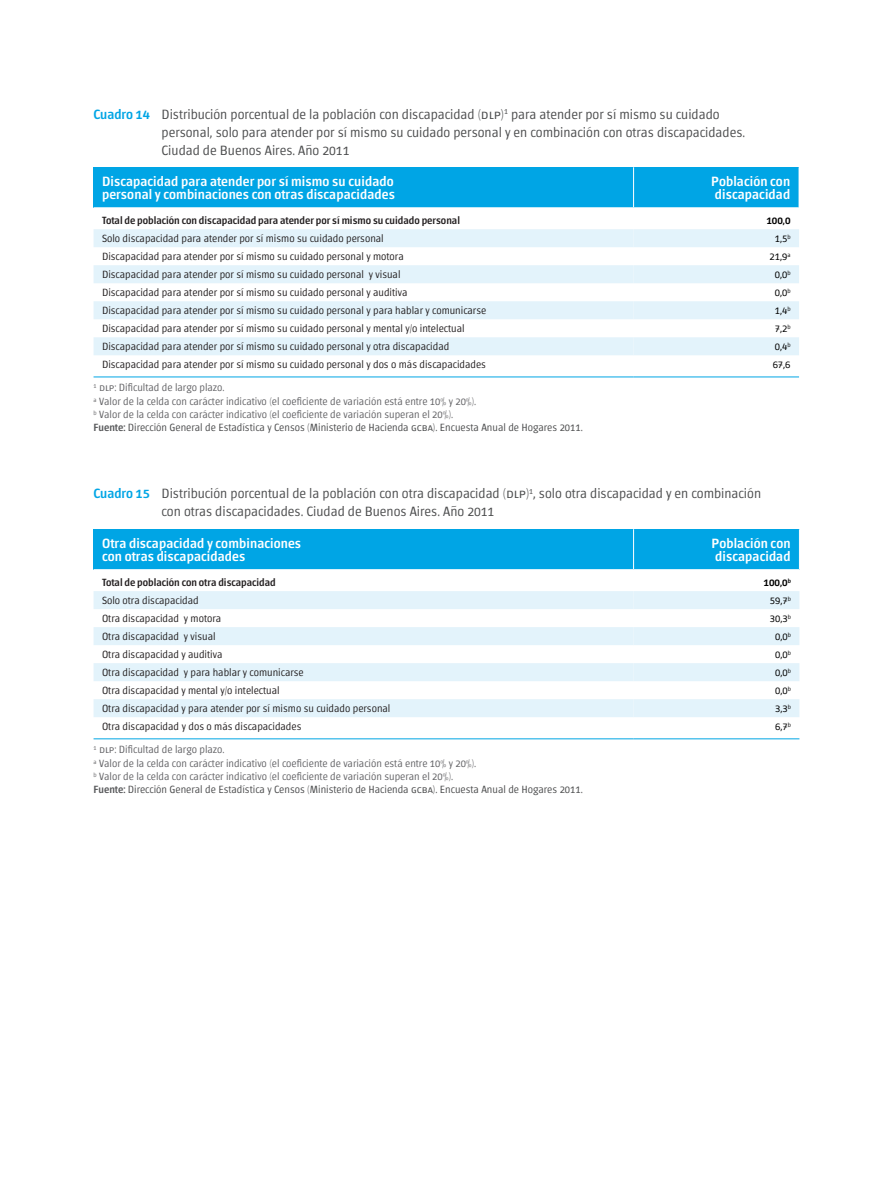
<style>
.page{position:relative;width:893px;height:1191px;background:#fff}
.page>*{position:absolute;margin:0;border:0;box-sizing:border-box;transform-origin:0 0}
.Titulo_cuadros{font:300 13.5px/18px "Chaco";color:#4b4c4d}
.Cabezal{font:500 13.5px "Chaco";letter-spacing:.01em;color:#fff}
.variables{font:300 10.5px "Chaco";color:#231f20}
.Fuente{font:300 10.5px "Chaco";color:#636366}
.Fuente-2{font:300 10.5px "Chaco";color:#4b4c4d}
.variables-2{font:500 10.5px "Chaco";color:#231f20}
.Tabulados{font:300 10.5px "Chaco";color:#000}
.Tabulados-2{font:500 10.5px "Chaco";color:#000}
.s1{font-weight:500;color:#00a5e5}
.s2{font-weight:500;color:#57585a}
</style>
<div class="page">
<div style="left:94px;top:167px;width:540px;height:41px;background:#00a5e5"></div>
<div style="left:634px;top:167px;width:165px;height:41px;background:#00a5e5"></div>
<svg style="left:94px;top:229px;width:540px;height:126px;fill:#e3f3fb"></svg>
<svg style="left:634px;top:229px;width:165px;height:126px"></svg>
<hr style="left:633px;top:167px;width:1px;height:40px;background:#fff">
<hr style="left:94px;top:207px;width:540px;height:1px;background:#fff">
<hr style="left:94px;top:376px;width:540px;height:1px;background:#00a5e5">
<hr style="left:634px;top:376px;width:165px;height:1px;background:#00a5e5">
<hr style="left:634px;top:207px;width:165px;height:1px;background:#fff">
<div style="left:94px;top:529px;width:540px;height:40px;background:#00a5e5"></div>
<div style="left:634px;top:529px;width:165px;height:40px;background:#00a5e5"></div>
<svg style="left:94px;top:591px;width:540px;height:126px;fill:#e3f3fb"></svg>
<svg style="left:634px;top:591px;width:165px;height:126px"></svg>
<hr style="left:633px;top:529px;width:1px;height:40px;background:#fff">
<hr style="left:94px;top:738px;width:540px;height:1px;background:#00a5e5">
<hr style="left:634px;top:738px;width:165px;height:1px;background:#00a5e5">
<p class="Titulo_cuadros" style="left:162px;top:106px;width:585px;text-indent:-68px"><span class="s1">Cuadro 14</span> Distribución porcentual de la población con discapacidad (dlp)<sup>1</sup> para atender por sí mismo su cuidado personal, solo para atender por sí mismo su cuidado personal y en combinación con otras discapacidades.<br>Ciudad de Buenos Aires. Año 2011</p>
<p class="Cabezal" style="left:102px;top:175px;width:293px">Discapacidad para atender por sí mismo su cuidado</p>
<p class="Cabezal" style="left:102px;top:188px;width:294px">personal y combinaciones con otras discapacidades</p>
<p class="Cabezal" style="left:711px;top:175px;width:81px">Población con</p>
<p class="Cabezal" style="left:715px;top:188px;width:77px">discapacidad</p>
<p class="variables-2" style="left:102px;top:216px;width:359px">Total de población con discapacidad para atender por sí mismo su cuidado personal</p>
<p class="Tabulados-2" style="left:766px;top:216px;width:26px">100,0</p>
<p class="variables" style="left:102px;top:234px;width:283px">Solo discapacidad para atender por sí mismo su cuidado personal</p>
<p class="Tabulados" style="left:775px;top:234px;width:17px">1,5<sup>b</sup></p>
<p class="variables" style="left:102px;top:252px;width:303px">Discapacidad para atender por sí mismo su cuidado personal y motora</p>
<p class="Tabulados" style="left:770px;top:252px;width:22px">21,9<sup>a</sup></p>
<p class="variables" style="left:102px;top:270px;width:300px">Discapacidad para atender por sí mismo su cuidado personal y visual</p>
<p class="Tabulados" style="left:775px;top:270px;width:17px">0,0<sup>b</sup></p>
<p class="variables" style="left:102px;top:288px;width:307px">Discapacidad para atender por sí mismo su cuidado personal y auditiva</p>
<p class="Tabulados" style="left:775px;top:288px;width:17px">0,0<sup>b</sup></p>
<p class="variables" style="left:102px;top:306px;width:386px">Discapacidad para atender por sí mismo su cuidado personal y para hablar y comunicarse</p>
<p class="Tabulados" style="left:775px;top:306px;width:17px">1,4<sup>b</sup></p>
<p class="variables" style="left:102px;top:324px;width:364px">Discapacidad para atender por sí mismo su cuidado personal y mental y/o intelectual</p>
<p class="Tabulados" style="left:775px;top:324px;width:17px">7,2<sup>b</sup></p>
<p class="variables" style="left:102px;top:342px;width:349px">Discapacidad para atender por sí mismo su cuidado personal y otra discapacidad</p>
<p class="Tabulados" style="left:775px;top:342px;width:17px">0,4<sup>b</sup></p>
<p class="variables" style="left:102px;top:360px;width:385px">Discapacidad para atender por sí mismo su cuidado personal y dos o más discapacidades</p>
<p class="Tabulados" style="left:773px;top:360px;width:19px">67,6</p>
<p class="Fuente" style="left:94px;top:383px;width:133px"><sup>1</sup> dlp: Dificultad de largo plazo.</p>
<p class="Fuente" style="left:94px;top:397px;width:384px"><sup>a</sup> Valor de la celda con carácter indicativo (el coeficiente de variación está entre 10% y 20%).</p>
<p class="Fuente" style="left:94px;top:410px;width:361px"><sup>b</sup> Valor de la celda con carácter indicativo (el coeficiente de variación superan el 20%).</p>
<p class="Fuente-2" style="left:94px;top:422px;width:491px"><span class="s2">Fuente:</span> Dirección General de Estadística y Censos (Ministerio de Hacienda gcba). Encuesta Anual de Hogares 2011.</p>
<p class="Titulo_cuadros" style="left:162px;top:485px;width:601px;text-indent:-68px"><span class="s1">Cuadro 15</span> Distribución porcentual de la población con otra discapacidad (dlp)<sup>1</sup>, solo otra discapacidad y en combinación con otras discapacidades. Ciudad de Buenos Aires. Año 2011</p>
<p class="Cabezal" style="left:102px;top:537px;width:201px">Otra discapacidad y combinaciones</p>
<p class="Cabezal" style="left:102px;top:550px;width:145px">con otras discapacidades</p>
<p class="Cabezal" style="left:712px;top:537px;width:81px">Población con</p>
<p class="Cabezal" style="left:715px;top:550px;width:77px">discapacidad</p>
<p class="variables-2" style="left:102px;top:577px;width:175px">Total de población con otra discapacidad</p>
<p class="Tabulados-2" style="left:764px;top:577px;width:29px">100,0<sup>b</sup></p>
<p class="variables" style="left:102px;top:595px;width:98px">Solo otra discapacidad</p>
<p class="Tabulados" style="left:770px;top:595px;width:23px">59,7<sup>b</sup></p>
<p class="variables" style="left:102px;top:613px;width:121px">Otra discapacidad y motora</p>
<p class="Tabulados" style="left:770px;top:613px;width:23px">30,3<sup>b</sup></p>
<p class="variables" style="left:102px;top:631px;width:115px">Otra discapacidad y visual</p>
<p class="Tabulados" style="left:775px;top:631px;width:17px">0,0<sup>b</sup></p>
<p class="variables" style="left:102px;top:649px;width:122px">Otra discapacidad y auditiva</p>
<p class="Tabulados" style="left:775px;top:649px;width:17px">0,0<sup>b</sup></p>
<p class="variables" style="left:102px;top:667px;width:203px">Otra discapacidad y para hablar y comunicarse</p>
<p class="Tabulados" style="left:775px;top:667px;width:17px">0,0<sup>b</sup></p>
<p class="variables" style="left:102px;top:685px;width:179px">Otra discapacidad y mental y/o intelectual</p>
<p class="Tabulados" style="left:775px;top:685px;width:17px">0,0<sup>b</sup></p>
<p class="variables" style="left:102px;top:703px;width:290px">Otra discapacidad y para atender por sí mismo su cuidado personal</p>
<p class="Tabulados" style="left:775px;top:703px;width:17px">3,3<sup>b</sup></p>
<p class="variables" style="left:102px;top:721px;width:201px">Otra discapacidad y dos o más discapacidades</p>
<p class="Tabulados" style="left:775px;top:721px;width:17px">6,7<sup>b</sup></p>
<p class="Fuente" style="left:94px;top:744px;width:133px"><sup>1</sup> dlp: Dificultad de largo plazo.</p>
<p class="Fuente" style="left:94px;top:759px;width:384px"><sup>a</sup> Valor de la celda con carácter indicativo (el coeficiente de variación está entre 10% y 20%).</p>
<p class="Fuente" style="left:94px;top:771px;width:361px"><sup>b</sup> Valor de la celda con carácter indicativo (el coeficiente de variación superan el 20%).</p>
<p class="Fuente-2" style="left:94px;top:784px;width:491px"><span class="s2">Fuente:</span> Dirección General de Estadística y Censos (Ministerio de Hacienda gcba). Encuesta Anual de Hogares 2011.</p>
</div>
